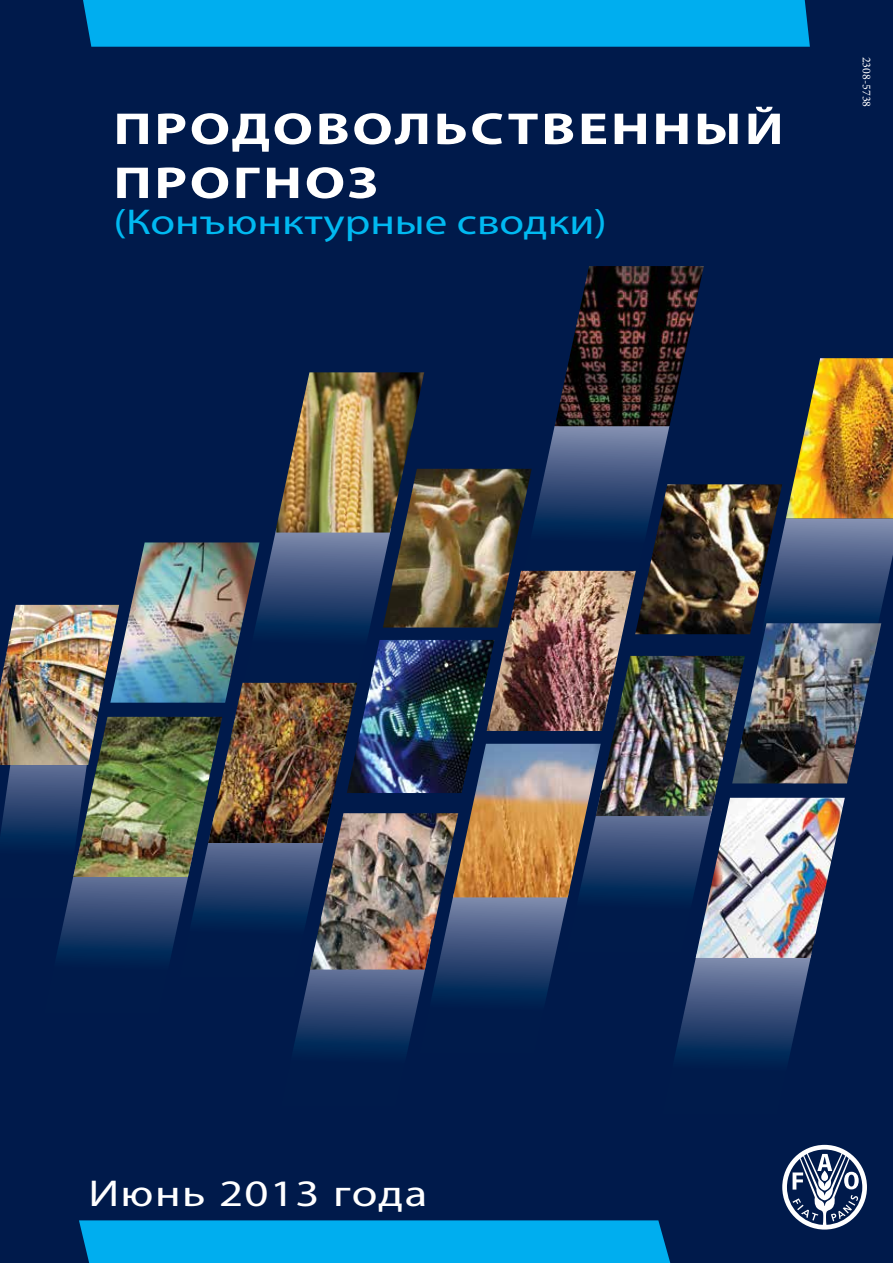
<style>
.page{position:relative;width:893px;height:1263px;background:#001a4b}
.page>*{position:absolute;margin:0;border:0;box-sizing:border-box;transform-origin:0 0}
.t1{font:700 45px/54px "Myriad Pro";letter-spacing:.05em;color:#fff;scale:1.25 1}
.t2{font:37.5px "Myriad Pro";letter-spacing:.03em;color:#fff;scale:1.25 1}
.t3{font:36px "Myriad Pro";color:#00b9f1;scale:1.25 1}
.t4{font:12px "Minion Pro";color:#fff}
</style>
<div class="page">
<img style="left:555px;top:266px;width:149px;height:160px">
<img style="left:0;top:426px;width:893px;height:688px">
<img style="left:0;top:605px;width:119px;height:160px">
<img style="left:696px;top:798px;width:149px;height:160px">
<img style="left:73px;top:717px;width:149px;height:160px">
<img style="left:786px;top:358px;width:107px;height:160px">
<img style="left:383px;top:469px;width:149px;height:158px">
<img style="left:453px;top:744px;width:148px;height:153px">
<div style="left:83px;top:0;width:727px;height:47px;background:#00aeef"></div>
<div style="left:79px;top:1220px;width:591px;height:43px;background:#00aeef"></div>
<img style="left:276px;top:372px;width:148px;height:160px">
<svg style="left:782px;top:1145px;width:85px;height:84px"></svg>
<p class="t1" style="left:114px;top:100px;width:538px">ПРОДОВОЛЬСТВЕННЫЙ<br>ПРОГНОЗ</p>
<p class="t3" style="left:114px;top:200px;width:396px">(Конъюнктурные сводки)</p>
<p class="t4" style="left:875px;top:57px;width:52px;rotate:90deg">2308-5738</p>
<p class="t2" style="left:88px;top:1170px;width:273px">Июнь 2013 года</p>
</div>
